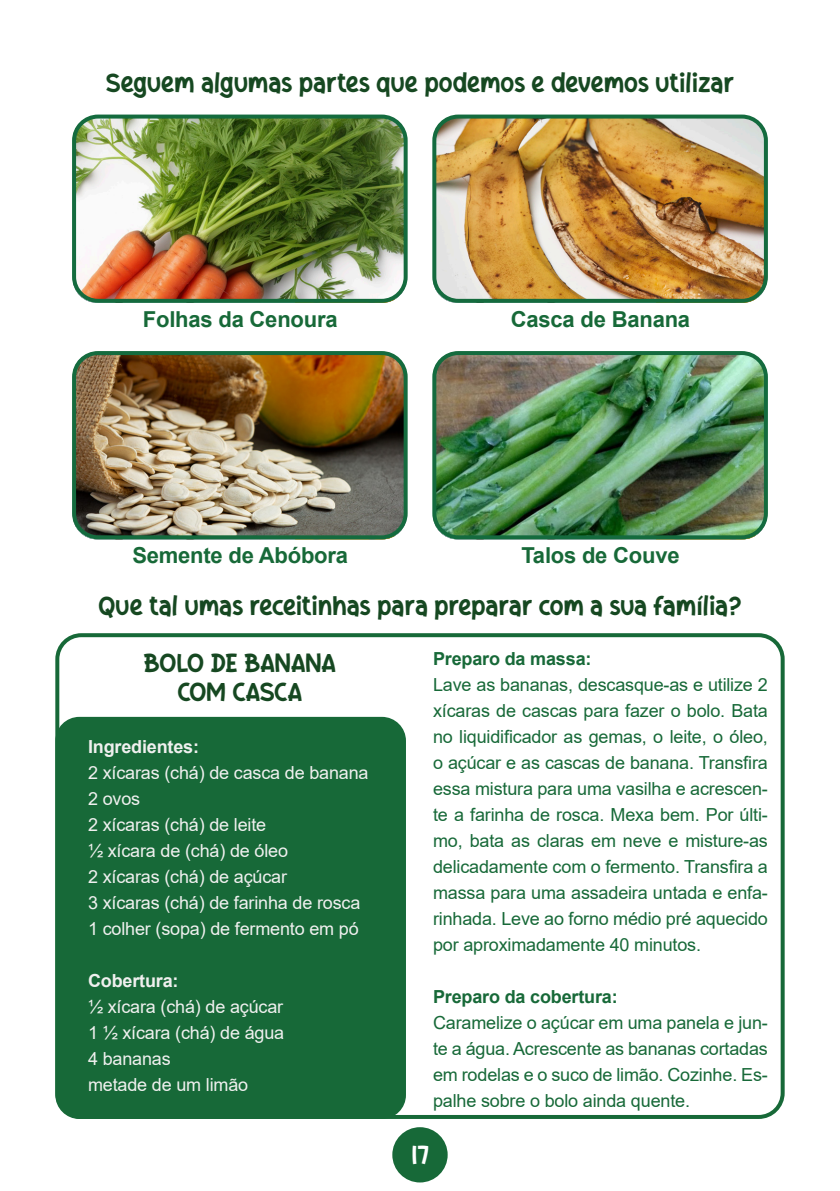
<style>
.page{position:relative;width:840px;height:1191px;background:#fff}
.page>*{position:absolute;margin:0;border:0;box-sizing:border-box;transform-origin:0 0}
.t1{font:24px "Vanelope";letter-spacing:-.01em;color:#164821}
.t2{font:24px "Vanelope";color:#fff}
.t3{font:700 22px "Arial";letter-spacing:-.01em;color:#176938}
.t4{font:18px/26px "Arial";letter-spacing:-.01em;color:#176938;text-align:justify}
.t5{font:18px "Arial";letter-spacing:-.01em;color:#f0f0ef}
.t6{font:700 18px "Arial";letter-spacing:-.01em;color:#176938}
.t7{font:700 18px "Arial";letter-spacing:-.01em;color:#f0f0ef}
</style>
<div class="page">
<img style="left:77px;top:117px;width:328px;height:183px">
<div style="left:72px;top:115px;width:335px;height:188px;border:4px solid #146b3e;border-radius:24px"></div>
<img style="left:77px;top:356px;width:328px;height:181px">
<div style="left:72px;top:351px;width:335px;height:188px;border:4px solid #146b3e;border-radius:24px"></div>
<img style="left:437px;top:117px;width:328px;height:183px">
<div style="left:432px;top:115px;width:335px;height:188px;border:4px solid #146b3e;border-radius:24px"></div>
<img style="left:437px;top:354px;width:328px;height:183px">
<div style="left:432px;top:351px;width:335px;height:188px;border:4px solid #146b3e;border-radius:24px"></div>
<div style="left:55px;top:717px;width:351px;height:402px;background:#176938;border-radius:24px"></div>
<div style="left:55px;top:633px;width:729px;height:486px;border:4px solid #176938;border-radius:24px"></div>
<div style="left:392px;top:1127px;width:55px;height:55px;background:#176938;border-radius:50%"></div>
<p class="t1" style="left:106px;top:66px;width:629px">Seguem algumas partes que podemos e devemos utilizar</p>
<p class="t3" style="left:143px;top:303px;width:196px">Folhas da Cenoura</p>
<p class="t3" style="left:132px;top:540px;width:217px">Semente de Abóbora</p>
<p class="t3" style="left:510px;top:303px;width:181px">Casca de Banana</p>
<p class="t3" style="left:521px;top:540px;width:160px">Talos de Couve</p>
<p class="t1" style="left:98px;top:590px;width:644px">Que tal umas receitinhas para preparar com a sua família?</p>
<p class="t1" style="left:143px;top:646px;width:194px">BOLO DE BANANA</p>
<p class="t1" style="left:177px;top:675px;width:126px">COM CASCA</p>
<p class="t6" style="left:433px;top:646px;width:160px">Preparo da massa:</p>
<p class="t4" style="left:433px;top:672px;width:336px">Lave as bananas, descasque-as e utilize 2 xícaras de cascas para fazer o bolo. Bata no liquidificador as gemas, o leite, o óleo, o açúcar e as cascas de banana. Transfira essa mistura para uma vasilha e acrescen&shy;te a farinha de rosca. Mexa bem. Por últi&shy;mo, bata as claras em neve e misture-as delicadamente com o fermento. Transfira a massa para uma assadeira untada e enfa&shy;rinhada. Leve ao forno médio pré aquecido por aproximadamente 40 minutos.</p>
<p class="t6" style="left:433px;top:984px;width:186px">Preparo da cobertura:</p>
<p class="t4" style="left:433px;top:1010px;width:336px">Caramelize o açúcar em uma panela e jun&shy;te a água. Acrescente as bananas cortadas em rodelas e o suco de limão. Cozinhe. Es&shy;palhe sobre o bolo ainda quente.</p>
<p class="t7" style="left:88px;top:733px;width:112px">Ingredientes:</p>
<p class="t5" style="left:88px;top:760px;width:282px">2 xícaras (chá) de casca de banana</p>
<p class="t5" style="left:88px;top:786px;width:54px">2 ovos</p>
<p class="t5" style="left:88px;top:812px;width:179px">2 xícaras (chá) de leite</p>
<p class="t5" style="left:88px;top:838px;width:201px">½ xícara de (chá) de óleo</p>
<p class="t5" style="left:88px;top:864px;width:200px">2 xícaras (chá) de açúcar</p>
<p class="t5" style="left:88px;top:890px;width:273px">3 xícaras (chá) de farinha de rosca</p>
<p class="t5" style="left:88px;top:916px;width:272px">1 colher (sopa) de fermento em pó</p>
<p class="t7" style="left:88px;top:967px;width:92px">Cobertura:</p>
<p class="t5" style="left:88px;top:994px;width:196px">½ xícara (chá) de açúcar</p>
<p class="t5" style="left:88px;top:1020px;width:197px">1 ½ xícara (chá) de água</p>
<p class="t5" style="left:88px;top:1046px;width:84px">4 bananas</p>
<p class="t5" style="left:88px;top:1072px;width:162px">metade de um limão</p>
<p class="t2" style="left:411px;top:1138px;width:19px">17</p>
</div>
